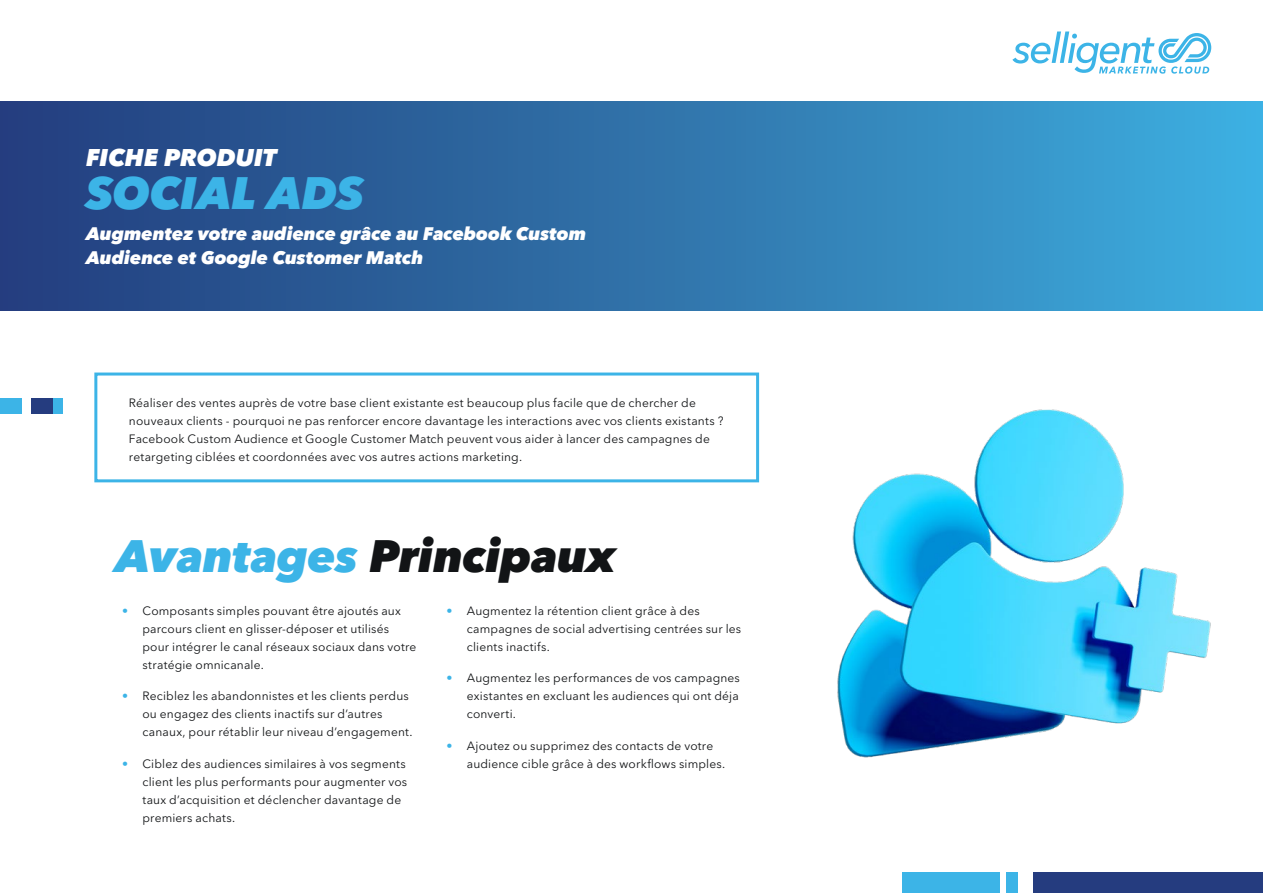
<style>
.page{position:relative;width:1263px;height:893px;background:#fff}
.page>*{position:absolute;margin:0;border:0;box-sizing:border-box;transform-origin:0 0}
.t1{font:italic 800 45px "Avenir Next LT Pro";letter-spacing:-.005em;color:#121416}
.t2{font:italic 800 45px "Avenir Next LT Pro";letter-spacing:-.005em;color:#3cb4e7}
.t3{font:italic 800 24px "Avenir Next LT Pro";letter-spacing:-.005em;color:#fff}
.t4{font:italic 800 18px/24px "Avenir Next LT Pro";color:#fff}
.t5{font:12px/18px "Avenir Next LT Pro";letter-spacing:.015em;color:#121416}
.s1{color:#3cb4e7}
</style>
<div class="page">
<svg style="left:1012px;top:32px;width:199px;height:42px"></svg>
<div style="left:0;top:101px;width:1263px;height:209px;background:linear-gradient(to right,#233b7a,#3daddd)"></div>
<div style="left:94px;top:373px;width:665px;height:109px;background:#fff;border:3px solid #3cb4e7"></div>
<div style="left:1034px;top:872px;width:229px;height:21px;background:#253c7f"></div>
<div style="left:1006px;top:872px;width:12px;height:21px;background:#3cb4e7"></div>
<div style="left:902px;top:872px;width:97px;height:21px;background:#3cb4e7"></div>
<div style="left:52px;top:398px;width:11px;height:16px;background:#3cb4e7"></div>
<div style="left:32px;top:398px;width:21px;height:16px;background:#253c7f"></div>
<div style="left:0;top:398px;width:21px;height:16px;background:#3cb4e7"></div>
<img style="left:837px;top:409px;width:374px;height:349px">
<h2 class="t3" style="left:86px;top:142px;width:192px">FICHE PRODUIT</h2>
<h1 class="t2" style="left:86px;top:166px;width:279px">SOCIAL ADS</h1>
<h3 class="t4" style="left:86px;top:222px;width:502px">Augmentez votre audience grâce au Facebook Custom<br>Audience et Google Customer Match</h3>
<p class="t5" style="left:129px;top:394px;width:596px">Réaliser des ventes auprès de votre base client existante est beaucoup plus facile que de chercher de nouveaux clients - pourquoi ne pas renforcer encore davantage les interactions avec vos clients existants ?<br>Facebook Custom Audience et Google Customer Match peuvent vous aider à lancer des campagnes de retargeting ciblées et coordonnées avec vos autres actions marketing.</p>
<h1 class="t1" style="left:115px;top:529px;width:501px"><span class="s1">Avantages</span> Principaux</h1>
<p class="t5" style="left:142px;top:601px;width:275px;text-indent:-20px"><span class="s1">•</span> Composants simples pouvant être ajoutés aux parcours client en glisser-déposer et utilisés pour intégrer le canal réseaux sociaux dans votre stratégie omnicanale.</p>
<p class="t5" style="left:142px;top:687px;width:272px;text-indent:-20px"><span class="s1">•</span> Reciblez les abandonnistes et les clients perdus ou engagez des clients inactifs sur d’autres canaux, pour rétablir leur niveau d’engagement.</p>
<p class="t5" style="left:142px;top:754px;width:266px;text-indent:-20px"><span class="s1">•</span> Ciblez des audiences similaires à vos segments client les plus performants pour augmenter vos taux d’acquisition et déclencher davantage de premiers achats.</p>
<p class="t5" style="left:467px;top:601px;width:276px;text-indent:-20px"><span class="s1">•</span> Augmentez la rétention client grâce à des campagnes de social advertising centrées sur les clients inactifs.</p>
<p class="t5" style="left:467px;top:669px;width:275px;text-align:justify;text-indent:-20px"><span class="s1">•</span> Augmentez les performances de vos campagnes existantes en excluant les audiences qui ont déja converti.</p>
<p class="t5" style="left:467px;top:736px;width:260px;text-indent:-20px"><span class="s1">•</span> Ajoutez ou supprimez des contacts de votre audience cible grâce à des workflows simples.</p>
</div>
